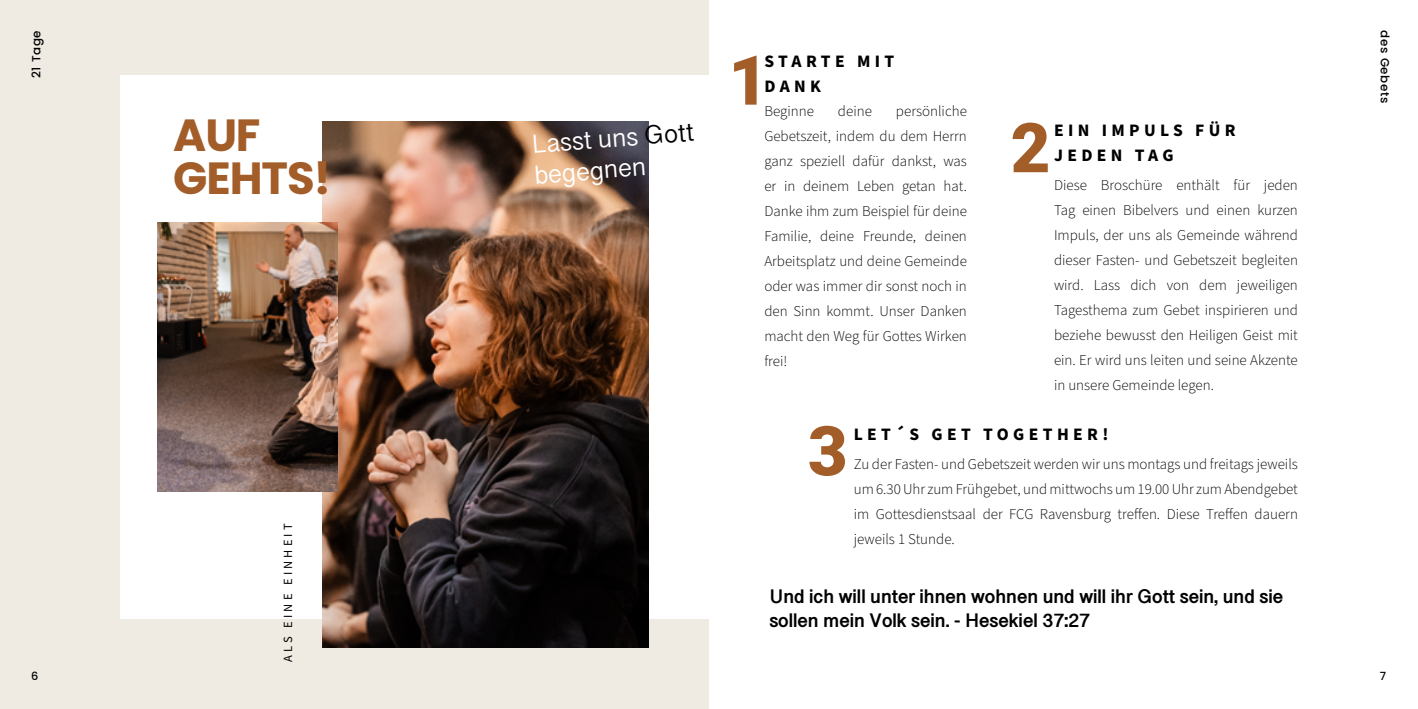
<style>
.page{position:relative;width:1418px;height:709px;background:#fff}
.page>*{position:absolute;margin:0;border:0;box-sizing:border-box;transform-origin:0 0}
.t1{font:900 68.75px "Roboto";color:#a25d29}
.t2{font:700 45px/42.5px "Poppins";letter-spacing:-.025em;color:#a25d29}
.t3{font:26.5px/31px "Sinhala Sangam MN";color:#fff}
.t4{font:700 20px/24px "Sinhala Sangam MN";color:#000}
.t5{font:700 17.5px/25px "Source Sans Pro";letter-spacing:.25em;color:#000}
.t6{font:300 15px/25px "Source Sans Pro";color:#000;text-align:justify}
.t7{font:12.5px "Source Sans Pro";letter-spacing:.25em;color:#000}
.t8{font:500 11.88px "Poppins";letter-spacing:.05em;color:#000}
.t9{font:500 11.25px "Poppins";color:#000}
.s1{color:#000}
</style>
<div class="page">
<div style="left:0;top:0;width:709px;height:709px;background:#efeae2"></div>
<div style="left:120px;top:75px;width:589px;height:544px;background:#fff"></div>
<img style="left:322px;top:122px;width:327px;height:525px">
<img style="left:158px;top:222px;width:179px;height:270px">
<p class="t8" style="left:30px;top:78px;width:49px;rotate:-90deg">21 Tage</p>
<h2 class="t2" style="left:173px;top:114px;width:159px">AUF<br>GEHTS!</h2>
<p class="t9" style="left:31px;top:669px;width:9px">6</p>
<p class="t7" style="left:279px;top:662px;width:140px;rotate:-90deg">ALS EINE EINHEIT</p>
<h3 class="t3" style="left:530px;top:130px;width:164px;rotate:-5deg">Lasst uns <span class="s1">Gott </span>begegnen</h3>
<p class="t5" style="left:764px;top:49px;width:131px">STARTE MIT<br>DANK</p>
<h1 class="t1" style="left:728px;top:32px;width:41px">1</h1>
<p class="t6" style="left:764px;top:99px;width:204px;text-indent:132px">persönliche Gebetszeit, indem du dem Herrn ganz speziell dafür dankst, was er in deinem Leben getan hat.<br>Danke ihm zum Beispiel für deine Familie, deine Freunde, deinen Arbeitsplatz und deine Gemeinde oder was immer dir sonst noch in den Sinn kommt. Unser Danken macht den Weg für Gottes Wirken frei!</p>
<p class="t6" style="left:764px;top:99px;width:51px">Beginne</p>
<p class="t6" style="left:838px;top:99px;width:35px">deine</p>
<p class="t5" style="left:1054px;top:118px;width:183px">EIN IMPULS FÜR</p>
<h1 class="t1" style="left:1010px;top:100px;width:41px">2</h1>
<p class="t5" style="left:1054px;top:143px;width:121px">JEDEN TAG</p>
<p class="t6" style="left:1054px;top:173px;width:245px">Diese Broschüre enthält für jeden Tag einen Bibelvers und einen kurzen Impuls, der uns als Gemeinde während dieser Fasten- und Gebetszeit begleiten wird. Lass dich von dem jeweiligen Tagesthema zum Gebet inspirieren und beziehe bewusst den Heiligen Geist mit ein. Er wird uns leiten und seine Akzente in unsere Gemeinde legen.</p>
<h1 class="t1" style="left:808px;top:403px;width:41px">3</h1>
<p class="t5" style="left:853px;top:422px;width:256px">LET´S GET TOGETHER!</p>
<p class="t6" style="left:853px;top:452px;width:446px">Zu der Fasten- und Gebetszeit werden wir uns montags und freitags jeweils um 6.30 Uhr zum Frühgebet, und mittwochs um 19.00 Uhr zum Abendgebet im Gottesdienstsaal der FCG Ravensburg treffen. Diese Treffen dauern jeweils 1 Stunde.</p>
<h3 class="t4" style="left:769px;top:585px;width:515px">Und ich will unter ihnen wohnen und will ihr Gott sein, und sie sollen mein Volk sein. - Hesekiel 37:27</h3>
<p class="t8" style="left:1391px;top:30px;width:74px;rotate:90deg">des Gebets</p>
<p class="t9" style="left:1379px;top:669px;width:8px">7</p>
</div>
